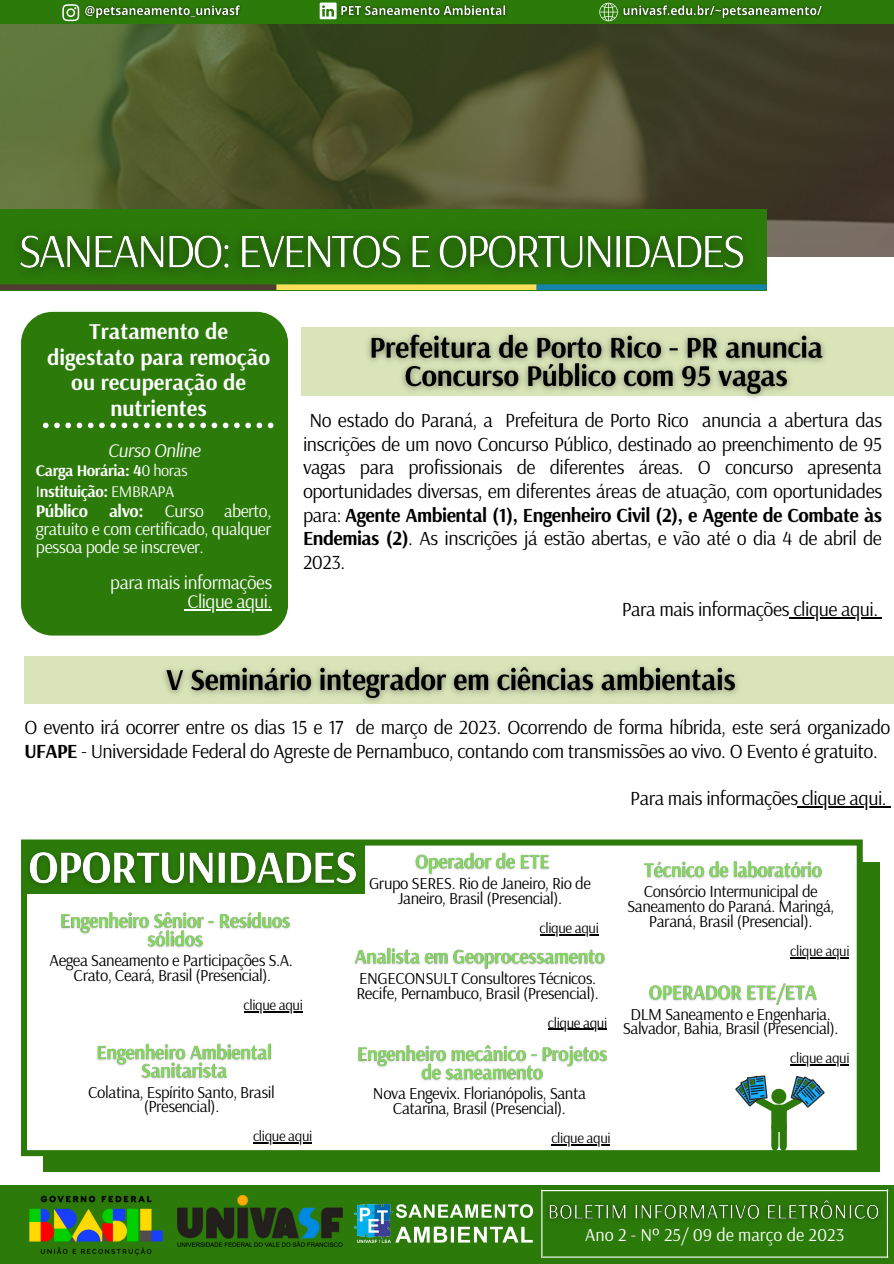
<style>
.page{position:relative;width:894px;height:1264px;background:#fff}
.page>*{position:absolute;margin:0;border:0;box-sizing:border-box;transform-origin:0 0}
.t1{font:700 22.5px/26px "Arsenal";color:#fff;text-align:center}
.t2{font:19.95px/23.7px "Arsenal";letter-spacing:-.025em;color:#000;text-align:justify}
.t3{font:19.2px/19.2px "Arsenal";letter-spacing:-.025em;color:#fff;text-align:right}
.t4{font:italic 19.2px "Arsenal";letter-spacing:-.025em;color:#fff}
.t5{font:18.15px "Arsenal";color:#fff}
.t6{font:17.7px/18px "Arsenal";letter-spacing:-.025em;color:#fff;text-align:justify}
.t7{font:16.65px/14.7px "Arsenal";letter-spacing:-.025em;color:#000;text-align:center}
.t8{font:700 16.2px/20.2px "Arsenal";letter-spacing:-.025em;color:#fff}
.t9{font:14.7px "Arsenal";letter-spacing:-.025em;color:#000}
.s1{font-weight:400}
.s2{font-weight:700}
</style>
<div class="page">
<svg style="left:0;top:24px;width:893px;height:232px;background:#4c512d"></svg>
<div style="left:0;top:0;width:893px;height:24px;background:#2c7b0a"></div>
<svg style="left:62px;top:4px;width:16px;height:17px"></svg>
<svg style="left:319px;top:3px;width:15px;height:16px"></svg>
<svg style="left:599px;top:2px;width:17px;height:20px"></svg>
<div style="left:0;top:1185px;width:893px;height:78px;background:#2c7b0a"></div>
<div style="left:21px;top:312px;width:266px;height:323px;background:#2c7b0a;border-radius:31px"></div>
<div style="left:44px;top:862px;width:835px;height:309px;background:#2c7b0a"></div>
<div style="left:21px;top:839px;width:841px;height:317px;background:#fff"></div>
<div style="left:301px;top:327px;width:592px;height:68px;background:#d9e5b9"></div>
<svg style="left:734px;top:1075px;width:90px;height:75px;background:#b3cdc1"></svg>
<hr style="left:543px;top:1256px;width:344px;height:1px;background:#fff">
<hr style="left:541px;top:1189px;width:1px;height:68px;background:#fff">
<hr style="left:886px;top:1189px;width:1px;height:68px;background:#fff">
<img style="left:541px;top:1189px;width:348px;height:45px">
<img style="left:177px;top:1195px;width:166px;height:51px">
<img style="left:354px;top:1204px;width:178px;height:38px">
<div style="left:24px;top:656px;width:869px;height:47px;background:#d9e5b9"></div>
<svg style="left:43px;top:422px;width:230px;height:6px"></svg>
<img style="left:29px;top:1195px;width:134px;height:61px">
<img style="left:21px;top:839px;width:346px;height:68px">
<img style="left:0;top:199px;width:770px;height:92px">
<img style="left:78px;top:4px;width:170px;height:22px">
<img style="left:334px;top:2px;width:178px;height:24px">
<img style="left:616px;top:4px;width:212px;height:22px">
<img style="left:91px;top:1034px;width:185px;height:54px">
<hr style="left:253px;top:1142px;width:59px;height:1px;background:#000">
<hr style="left:789px;top:617px;width:88px;height:1px;background:#000">
<img style="left:358px;top:333px;width:476px;height:66px">
<img style="left:155px;top:666px;width:598px;height:38px">
<hr style="left:797px;top:806px;width:88px;height:1px;background:#000">
<img style="left:350px;top:938px;width:259px;height:36px">
<hr style="left:548px;top:1028px;width:58px;height:1px;background:#000">
<img style="left:410px;top:843px;width:144px;height:36px">
<hr style="left:539px;top:934px;width:59px;height:1px;background:#000">
<img style="left:638px;top:851px;width:188px;height:37px">
<hr style="left:790px;top:957px;width:59px;height:1px;background:#000">
<img style="left:643px;top:973px;width:179px;height:37px">
<hr style="left:790px;top:1064px;width:59px;height:1px;background:#000">
<img style="left:352px;top:1035px;width:259px;height:55px">
<hr style="left:551px;top:1144px;width:59px;height:1px;background:#000">
<img style="left:55px;top:903px;width:239px;height:54px">
<hr style="left:243px;top:1011px;width:59px;height:1px;background:#000">
<hr style="left:187px;top:609px;width:85px;height:1px;background:#fff">
<p class="t1" style="left:47px;top:317px;width:225px">Tratamento de digestato para remoção ou recuperação de nutrientes</p>
<p class="t4" style="left:108px;top:438px;width:94px">Curso Online</p>
<p class="t8" style="left:36px;top:460px;width:153px">Carga Horária: 4<span class="s1">0 horas<br>I</span>nstituição: <span class="s1">EMBRAPA</span></p>
<p class="t6" style="left:36px;top:501px;width:237px"><span class="s2">Público alvo:</span> Curso aberto, gratuito e com certificado, qualquer pessoa pode se inscrever.</p>
<p class="t3" style="left:110px;top:572px;width:163px">para mais informações<br>Clique aqui.</p>
<p class="t2" style="left:303px;top:408px;width:580px;text-indent:6px">No estado do Paraná, a Prefeitura de Porto Rico anuncia a abertura das inscrições de um novo Concurso Público, destinado ao preenchimento de 95 vagas para profissionais de diferentes áreas. O concurso apresenta oportunidades diversas, em diferentes áreas de atuação, com oportunidades para: <span class="s2">Agente Ambiental (1), Engenheiro Civil (2), e Agente de Combate às Endemias (2)</span>. As inscrições já estão abertas, e vão até o dia 4 de abril de 2023.</p>
<p class="t2" style="left:621px;top:597px;width:258px">Para mais informações clique aqui.</p>
<p class="t2" style="left:24px;top:714px;width:867px">O evento irá ocorrer entre os dias 15 e 17 de março de 2023. Ocorrendo de forma híbrida, este será organizado<br><span class="s2">UFAPE</span> - Universidade Federal do Agreste de Pernambuco, contando com transmissões ao vivo. O Evento é gratuito.</p>
<p class="t2" style="left:630px;top:785px;width:258px">Para mais informações clique aqui.</p>
<p class="t7" style="left:50px;top:952px;width:245px">Aegea Saneamento e Participações S.A.<br>Crato, Ceará, Brasil (Presencial).</p>
<p class="t9" style="left:243px;top:995px;width:61px">clique aqui</p>
<p class="t7" style="left:88px;top:1083px;width:188px">Colatina, Espírito Santo, Brasil (Presencial).</p>
<p class="t9" style="left:253px;top:1126px;width:61px">clique aqui</p>
<p class="t7" style="left:369px;top:875px;width:223px">Grupo SERES. Rio de Janeiro, Rio de<br>Janeiro, Brasil (Presencial).</p>
<p class="t9" style="left:539px;top:918px;width:61px">clique aqui</p>
<p class="t7" style="left:356px;top:970px;width:244px;text-align:left">ENGECONSULT Consultores Técnicos.<br>Recife, Pernambuco, Brasil (Presencial).</p>
<p class="t9" style="left:548px;top:1012px;width:61px">clique aqui</p>
<p class="t7" style="left:373px;top:1085px;width:214px">Nova Engevix. Florianópolis, Santa<br>Catarina, Brasil (Presencial).</p>
<p class="t9" style="left:551px;top:1128px;width:61px">clique aqui</p>
<p class="t7" style="left:627px;top:883px;width:209px">Consórcio Intermunicipal de<br>Saneamento do Paraná. Maringá,<br>Paraná, Brasil (Presencial).</p>
<p class="t9" style="left:790px;top:941px;width:61px">clique aqui</p>
<p class="t7" style="left:622px;top:1006px;width:217px">DLM Saneamento e Engenharia.<br>Salvador, Bahia, Brasil (Presencial).</p>
<p class="t9" style="left:790px;top:1048px;width:61px">clique aqui</p>
<p class="t5" style="left:585px;top:1222px;width:261px">Ano 2 - Nº 25/ 09 de março de 2023</p>
</div>
